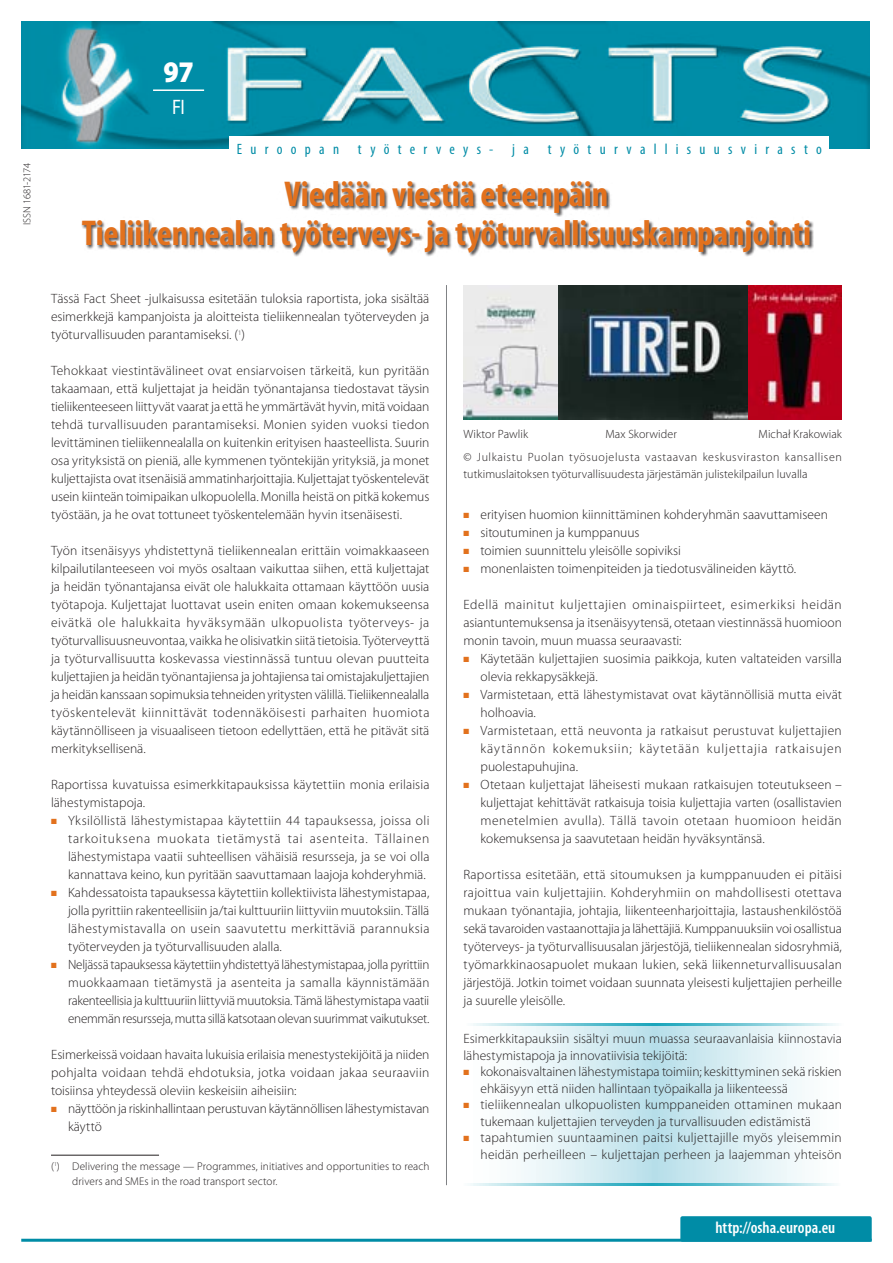
<style>
.page{position:relative;width:893px;height:1263px;background:#fff}
.page>*{position:absolute;margin:0;border:0;box-sizing:border-box;transform-origin:0 0}
._01-T1{font:700 condensed 36px "Myriad Pro";letter-spacing:-.005em;color:#e2711d}
.t1{font:900 30px "Myriad Pro";color:#fff;scale:.9 1}
.t2{font:21px "Myriad Pro";color:#fff;scale:.88 1}
.t3{font:600 condensed 16.5px "Myriad Pro";letter-spacing:.005em;color:#fff}
.t4{font:condensed 15px "Myriad Pro";letter-spacing:.555em;color:#008ca6}
._0K-Texte{font:300 13.5px/18px "Myriad Pro";color:#231f20;text-align:justify}
._0K-Texte_Bullet{font:300 13.5px/18px "Myriad Pro";letter-spacing:.005em;color:#231f20;text-align:justify}
._0K-Texte_Bullet-2{font:300 13.5px/18px "Myriad Pro";letter-spacing:-.015em;color:#231f20}
._0K-Texte-2{font:300 12px/16.5px "Myriad Pro";letter-spacing:.01em;color:#231f20}
._0K-Notes{font:300 11.25px/15px "Myriad Pro";letter-spacing:.01em;color:#231f20}
.t5{font:300 10.5px "Myriad Pro";letter-spacing:-.035em;color:#231f20}
.s1{color:#e2711d}
</style>
<div class="page">
<svg style="left:473px;top:1025px;width:365px;height:158px"></svg>
<hr style="left:463px;top:1183px;width:379px;height:2px;background:#1aa5bb">
<hr style="left:466px;top:1023px;width:379px;height:2px;background:#1aa5bb">
<img style="left:21px;top:21px;width:848px;height:128px">
<hr style="left:153px;top:89px;width:51px;height:2px;background:#fff">
<div style="left:230px;top:136px;width:599px;height:26px;background:#fff"></div>
<hr style="left:446px;top:285px;width:1px;height:900px;background:#808285">
<hr style="left:21px;top:1239px;width:851px;height:3px;background:#008ca6">
<div style="left:680px;top:1216px;width:192px;height:26px;background:#008ca6;border-radius:2px"></div>
<div style="left:82px;top:181px;width:732px;height:76px;background:#231f20;opacity:.75"></div>
<hr style="left:51px;top:1155px;width:108px;height:1px;background:#231f20">
<img style="left:464px;top:285px;width:377px;height:134px">
<p class="t5" style="left:21px;top:225px;width:63px;rotate:-90deg">ISSN 1681-2174</p>
<p class="t1" style="left:163px;top:55px;width:35px">97</p>
<p class="t2" style="left:172px;top:94px;width:16px">FI</p>
<p class="t4" style="left:237px;top:140px;width:104px">Euroopan</p>
<p class="t4" style="left:358px;top:140px;width:137px">työterveys-</p>
<p class="t4" style="left:512px;top:140px;width:18px">j a</p>
<p class="t4" style="left:548px;top:140px;width:276px">työturvallisuusvirasto</p>
<p class="_01-T1" style="left:285px;top:171px;width:325px">Viedään viestiä eteenpäin</p>
<p class="_01-T1" style="left:82px;top:210px;width:731px">Tieliikennealan työterveys- ja työturvallisuuskampanjointi</p>
<p class="_0K-Texte" style="left:51px;top:290px;width:380px">Tässä Fact Sheet -julkaisussa esitetään tuloksia raportista, joka sisältää esimerkkejä kampanjoista ja aloitteista tieliikennealan työterveyden ja työturvallisuuden parantamiseksi. (<sup>1</sup>)</p>
<p class="_0K-Texte" style="left:51px;top:362px;width:380px">Tehokkaat viestintävälineet ovat ensiarvoisen tärkeitä, kun pyritään takaamaan, että kuljettajat ja heidän työnantajansa tiedostavat täysin tieliikenteeseen liittyvät vaarat ja että he ymmärtävät hyvin, mitä voidaan tehdä turvallisuuden parantamiseksi. Monien syiden vuoksi tiedon levittäminen tieliikennealalla on kuitenkin erityisen haasteellista. Suurin osa yrityksistä on pieniä, alle kymmenen työntekijän yrityksiä, ja monet kuljettajista ovat itsenäisiä ammatinharjoittajia. Kuljettajat työskentelevät usein kiinteän toimipaikan ulkopuolella. Monilla heistä on pitkä kokemus työstään, ja he ovat tottuneet työskentelemään hyvin itsenäisesti.</p>
<p class="_0K-Texte" style="left:51px;top:542px;width:380px">Työn itsenäisyys yhdistettynä tieliikennealan erittäin voimakkaaseen kilpailutilanteeseen voi myös osaltaan vaikuttaa siihen, että kuljettajat ja heidän työnantajansa eivät ole halukkaita ottamaan käyttöön uusia työtapoja. Kuljettajat luottavat usein eniten omaan kokemukseensa eivätkä ole halukkaita hyväksymään ulkopuolista työterveys- ja työturvallisuusneuvontaa, vaikka he olisivatkin siitä tietoisia. Työterveyttä ja työturvallisuutta koskevassa viestinnässä tuntuu olevan puutteita kuljettajien ja heidän työnantajiensa ja johtajiensa tai omistajakuljettajien ja heidän kanssaan sopimuksia tehneiden yritysten välillä. Tieliikennealalla työskentelevät kiinnittävät todennäköisesti parhaiten huomiota käytännölliseen ja visuaaliseen tietoon edellyttäen, että he pitävät sitä merkityksellisenä.</p>
<p class="_0K-Texte" style="left:51px;top:776px;width:380px">Raportissa kuvatuissa esimerkkitapauksissa käytettiin monia erilaisia lähestymistapoja.</p>
<p class="_0K-Texte_Bullet" style="left:68px;top:812px;width:363px;text-indent:-17px"><span class="s1">■</span> Yksilöllistä lähestymistapaa käytettiin 44 tapauksessa, joissa oli tarkoituksena muokata tietämystä tai asenteita. Tällainen lähestymistapa vaatii suhteellisen vähäisiä resursseja, ja se voi olla kannattava keino, kun pyritään saavuttamaan laajoja kohderyhmiä.</p>
<p class="_0K-Texte_Bullet" style="left:68px;top:884px;width:363px;text-indent:-17px"><span class="s1">■</span> Kahdessatoista tapauksessa käytettiin kollektiivista lähestymistapaa, jolla pyrittiin rakenteellisiin ja/tai kulttuuriin liittyviin muutoksiin. Tällä lähestymistavalla on usein saavutettu merkittäviä parannuksia työterveyden ja työturvallisuuden alalla.</p>
<p class="_0K-Texte_Bullet" style="left:68px;top:956px;width:363px;text-indent:-17px"><span class="s1">■</span> Neljässä tapauksessa käytettiin yhdistettyä lähestymistapaa, jolla pyrittiin muokkaamaan tietämystä ja asenteita ja samalla käynnistämään rakenteellisia ja kulttuuriin liittyviä muutoksia. Tämä lähestymistapa vaatii enemmän resursseja, mutta sillä katsotaan olevan suurimmat vaikutukset.</p>
<p class="_0K-Texte" style="left:51px;top:1046px;width:380px">Esimerkeissä voidaan havaita lukuisia erilaisia menestystekijöitä ja niiden pohjalta voidaan tehdä ehdotuksia, jotka voidaan jakaa seuraaviin toisiinsa yhteydessä oleviin keskeisiin aiheisiin:</p>
<p class="_0K-Texte_Bullet-2" style="left:68px;top:1100px;width:363px;text-indent:-17px"><span class="s1">■</span> näyttöön ja riskinhallintaan perustuvan käytännöllisen lähestymistavan käyttö</p>
<p class="_0K-Notes" style="left:72px;top:1159px;width:359px;text-indent:-21px">(<sup>1</sup>) Delivering the message — Programmes, initiatives and opportunities to reach drivers and SMEs in the road transport sector.</p>
<p class="_0K-Texte-2" style="left:463px;top:426px;width:66px">Wiktor Pawlik</p>
<p class="_0K-Texte-2" style="left:606px;top:426px;width:73px">Max Skorwider</p>
<p class="_0K-Texte-2" style="left:759px;top:426px;width:85px">Michał Krakowiak</p>
<p class="_0K-Texte-2" style="left:463px;top:449px;width:380px">© Julkaistu Puolan työsuojelusta vastaavan keskusviraston kansallisen tutkimuslaitoksen työturvallisuudesta järjestämän julistekilpailun luvalla</p>
<p class="_0K-Texte_Bullet" style="left:463px;top:506px;width:366px"><span class="s1">■</span> erityisen huomion kiinnittäminen kohderyhmän saavuttamiseen</p>
<p class="_0K-Texte_Bullet" style="left:463px;top:524px;width:177px"><span class="s1">■</span> sitoutuminen ja kumppanuus</p>
<p class="_0K-Texte_Bullet" style="left:463px;top:542px;width:219px"><span class="s1">■</span> toimien suunnittelu yleisölle sopiviksi</p>
<p class="_0K-Texte_Bullet" style="left:463px;top:560px;width:334px"><span class="s1">■</span> monenlaisten toimenpiteiden ja tiedotusvälineiden käyttö.</p>
<p class="_0K-Texte" style="left:463px;top:596px;width:380px">Edellä mainitut kuljettajien ominaispiirteet, esimerkiksi heidän asiantuntemuksensa ja itsenäisyytensä, otetaan viestinnässä huomioon monin tavoin, muun muassa seuraavasti:</p>
<p class="_0K-Texte_Bullet" style="left:480px;top:650px;width:363px;text-indent:-17px"><span class="s1">■</span> Käytetään kuljettajien suosimia paikkoja, kuten valtateiden varsilla olevia rekkapysäkkejä.</p>
<p class="_0K-Texte_Bullet" style="left:480px;top:686px;width:363px;text-indent:-17px"><span class="s1">■</span> Varmistetaan, että lähestymistavat ovat käytännöllisiä mutta eivät holhoavia.</p>
<p class="_0K-Texte_Bullet" style="left:480px;top:722px;width:363px;text-indent:-17px"><span class="s1">■</span> Varmistetaan, että neuvonta ja ratkaisut perustuvat kuljettajien käytännön kokemuksiin; käytetään kuljettajia ratkaisujen puolestapuhujina.</p>
<p class="_0K-Texte_Bullet" style="left:480px;top:776px;width:363px;text-indent:-17px"><span class="s1">■</span> Otetaan kuljettajat läheisesti mukaan ratkaisujen toteutukseen – kuljettajat kehittävät ratkaisuja toisia kuljettajia varten (osallistavien menetelmien avulla). Tällä tavoin otetaan huomioon heidän kokemuksensa ja saavutetaan heidän hyväksyntänsä.</p>
<p class="_0K-Texte" style="left:463px;top:866px;width:380px">Raportissa esitetään, että sitoumuksen ja kumppanuuden ei pitäisi rajoittua vain kuljettajiin. Kohderyhmiin on mahdollisesti otettava mukaan työnantajia, johtajia, liikenteenharjoittajia, lastaushenkilöstöä sekä tavaroiden vastaanottajia ja lähettäjiä. Kumppanuuksiin voi osallistua työterveys- ja työturvallisuusalan järjestöjä, tieliikennealan sidosryhmiä, työmarkkinaosapuolet mukaan lukien, sekä liikenneturvallisuusalan järjestöjä. Jotkin toimet voidaan suunnata yleisesti kuljettajien perheille ja suurelle yleisölle.</p>
<p class="_0K-Texte" style="left:463px;top:1031px;width:380px;line-height:16.5px">Esimerkkitapauksiin sisältyi muun muassa seuraavanlaisia kiinnostavia lähestymistapoja ja innovatiivisia tekijöitä:</p>
<p class="_0K-Texte_Bullet" style="left:480px;top:1064px;width:363px;line-height:16.5px;text-indent:-17px"><span class="s1">■</span> kokonaisvaltainen lähestymistapa toimiin; keskittyminen sekä riskien ehkäisyyn että niiden hallintaan työpaikalla ja liikenteessä</p>
<p class="_0K-Texte_Bullet" style="left:480px;top:1097px;width:363px;line-height:16.5px;text-indent:-17px"><span class="s1">■</span> tieliikennealan ulkopuolisten kumppaneiden ottaminen mukaan tukemaan kuljettajien terveyden ja turvallisuuden edistämistä</p>
<p class="_0K-Texte_Bullet" style="left:463px;top:1130px;width:380px;line-height:16.5px;text-align:right"><span class="s1">■</span> tapahtumien suuntaaminen paitsi kuljettajille myös yleisemmin heidän perheilleen – kuljettajan perheen ja laajemman yhteisön</p>
<p class="t3" style="left:715px;top:1219px;width:121px">http://osha.europa.eu</p>
</div>
